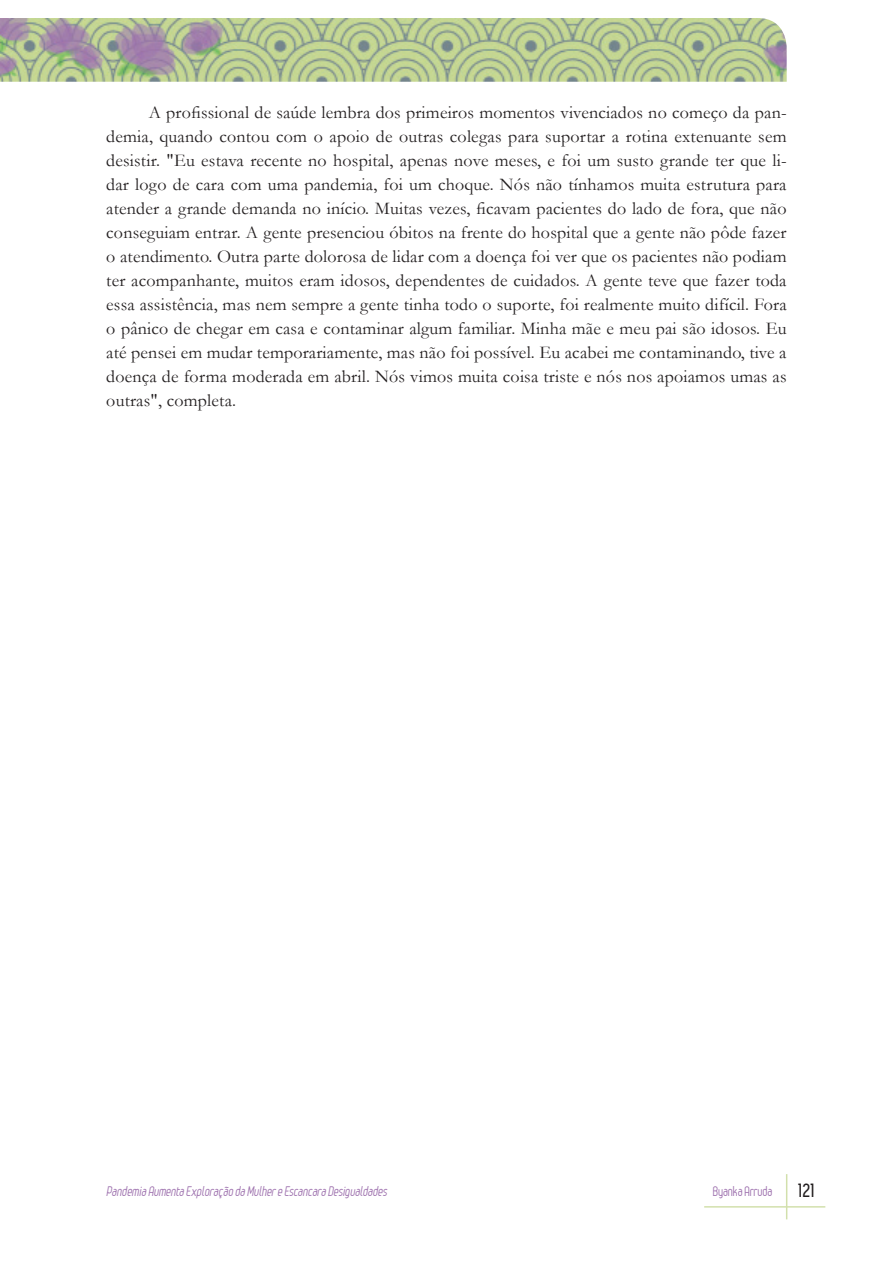
<style>
.page{position:relative;width:893px;height:1263px;background:#fff}
.page>*{position:absolute;margin:0;border:0;box-sizing:border-box;transform-origin:0 0}
.Texto{font:18px/24px "Garamond";letter-spacing:.01em;color:#231f20;text-align:justify}
.t1{font:700 18px "Leger";color:#231f20}
.t2{font:italic 13.5px "Leger";color:#9f73af}
.t3{font:13.5px "Leger";letter-spacing:-.01em;color:#9f73af}
</style>
<div class="page">
<hr style="left:786px;top:1174px;width:1px;height:45px;background:#d2e0ac">
<hr style="left:704px;top:1206px;width:121px;height:1px;background:#d2e0ac">
<img style="left:0;top:18px;width:787px;height:64px">
<p class="Texto" style="left:106px;top:100px;width:682px;text-indent:43px">A profissional de saúde lembra dos primeiros momentos vivenciados no começo da pan&shy;demia, quando contou com o apoio de outras colegas para suportar a rotina extenuante sem desistir. "Eu estava recente no hospital, apenas nove meses, e foi um susto grande ter que li&shy;dar logo de cara com uma pandemia, foi um choque. Nós não tínhamos muita estrutura para atender a grande demanda no início. Muitas vezes, ficavam pacientes do lado de fora, que não conseguiam entrar. A gente presenciou óbitos na frente do hospital que a gente não pôde fazer o atendimento. Outra parte dolorosa de lidar com a doença foi ver que os pacientes não podiam ter acompanhante, muitos eram idosos, dependentes de cuidados. A gente teve que fazer toda essa assistência, mas nem sempre a gente tinha todo o suporte, foi realmente muito difícil. Fora o pânico de chegar em casa e contaminar algum familiar. Minha mãe e meu pai são idosos. Eu até pensei em mudar temporariamente, mas não foi possível. Eu acabei me contaminando, tive a doença de forma moderada em abril. Nós vimos muita coisa triste e nós nos apoiamos umas as outras", completa.</p>
<p class="t2" style="left:106px;top:1183px;width:285px">PandemiaAumentaExploraçãodaMulhereEscancaraDesigualdades</p>
<p class="t3" style="left:713px;top:1183px;width:61px">Byanka Arruda</p>
<p class="t1" style="left:798px;top:1180px;width:18px">121</p>
</div>
